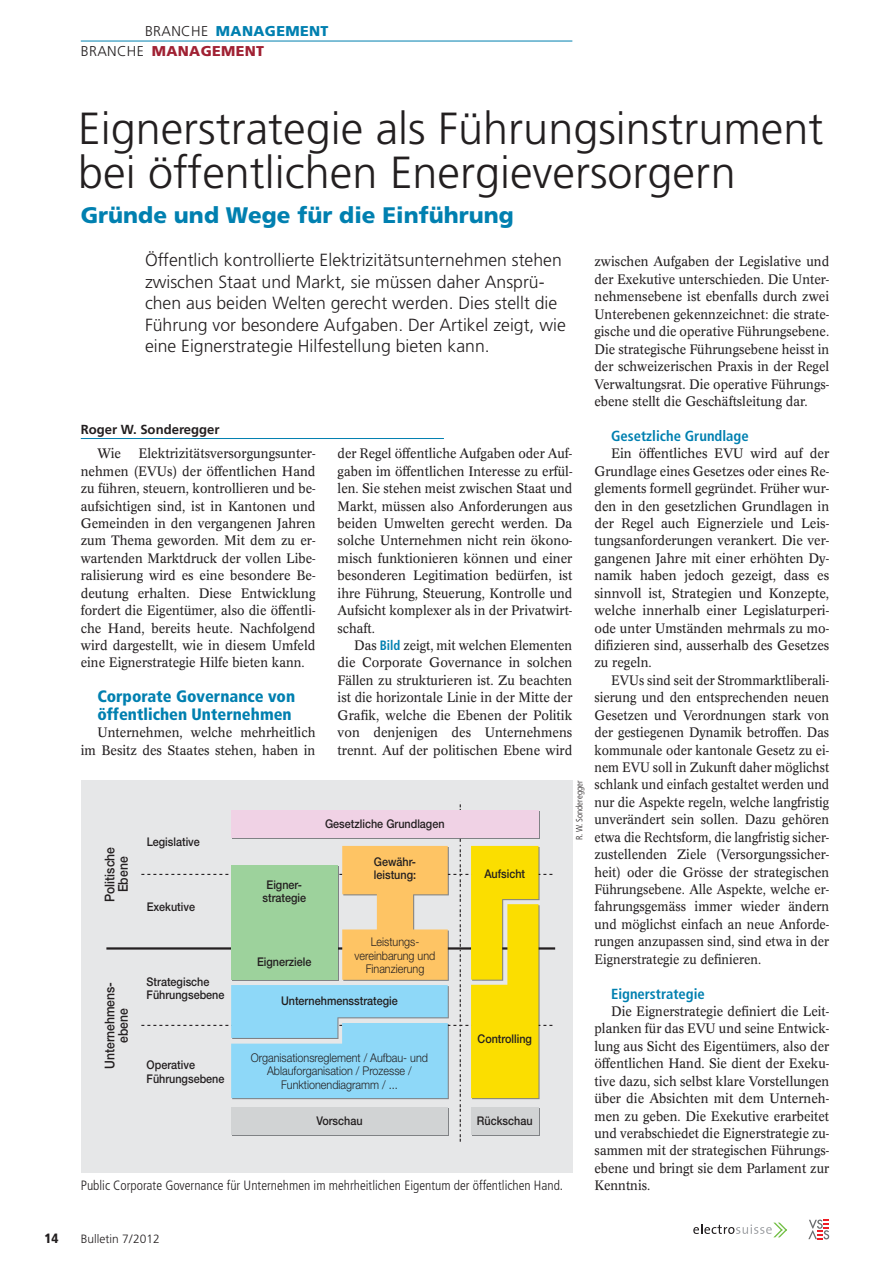
<style>
.page{position:relative;width:893px;height:1263px;background:#fff}
.page>*{position:absolute;margin:0;border:0;box-sizing:border-box;transform-origin:0 0}
.t1{font:300 45px/43.5px "Frutiger LT Std";color:#231f20}
.t2{font:900 22.5px "Frutiger LT Std";color:#0080b0}
.t3{font:300 17.55px/21.3px "Frutiger LT Std";color:#231f20}
.t4{font:900 condensed 16.5px/17.4px "Frutiger LT Std";color:#0080b0}
.t5{font:700 condensed 14.55px "Frutiger LT Std";color:#0080b0}
.t6{font:300 14.25px/19.2px "Frutiger LT Std";color:#231f20}
.t7{font:13.5px/17.4px "Concorde BQ";color:#231f20;text-align:justify;scale:.95 1}
.t8{font:13.5px/17.4px "Concorde BQ";color:#231f20;text-align:justify;scale:.96 1}
.t9{font:13.5px/17.4px "Concorde BQ";color:#231f20;text-align:justify;scale:.93 1}
.t10{font:13.5px/17.4px "Concorde BQ";color:#231f20;text-align:justify}
.t11{font:300 condensed 13.5px "Frutiger LT Std";color:#231f20}
.t12{font:500 13.5px/13.5px "Helvetica Neue LT Std";color:#231f20;text-align:center;scale:.9 1}
.t13{font:900 condensed 13.5px "Frutiger LT Std";color:#231f20}
.t14{font:700 13.05px "Frutiger LT Std";color:#231f20}
.t15{font:500 12px/13.5px "Helvetica Neue LT Std";color:#231f20;scale:.9 1}
.t16{font:300 12px/13.5px "Helvetica Neue LT Std";color:#231f20;text-align:center;scale:.9 1}
.t17{font:300 12px "Frutiger LT Std";color:#231f20}
.t18{font:300 condensed 9px "Frutiger LT Std";color:#231f20}
.s1{font-weight:900;color:#0080b0}
.s2{font-weight:900;color:#a02133}
.s3{font-family:"Frutiger LT Std";font-weight:700;font-stretch:condensed;color:#0080b0}
</style>
<div class="page">
<hr style="left:81px;top:41px;width:491px;height:1px;background:#0080b0">
<svg style="left:693px;top:1223px;width:94px;height:14px"></svg>
<svg style="left:808px;top:1220px;width:21px;height:19px"></svg>
<div style="left:81px;top:781px;width:491px;height:392px;background:#e6e7e8"></div>
<hr style="left:106px;top:947px;width:449px;height:3px;background:#231f20">
<svg style="left:141px;top:801px;width:414px;height:341px"></svg>
<div style="left:231px;top:865px;width:106px;height:115px;background:#9dd29c"></div>
<hr style="left:81px;top:438px;width:363px;height:1px;background:#0080b0">
<p class="t6" style="left:81px;top:22px;width:249px;text-indent:64px">BRANCHE <span class="s1">MANAGEMENT<br></span>BRANCHE <span class="s2">MANAGEMENT</span></p>
<h1 class="t1" style="left:78px;top:108px;width:746px">Eignerstrategie als Führungsinstrument bei öffentlichen Energieversorgern</h1>
<h2 class="t2" style="left:81px;top:201px;width:434px">Gründe und Wege für die Einführung</h2>
<p class="t3" style="left:145px;top:250px;width:422px">Öffentlich kontrollierte Elektrizitätsunternehmen stehen zwischen Staat und Markt, sie müssen daher Ansprü&shy;chen aus beiden Welten gerecht werden. Dies stellt die Führung vor besondere Aufgaben. Der Artikel zeigt, wie eine Eignerstrategie Hilfestellung bieten kann.</p>
<p class="t8" style="left:594px;top:253px;width:246px">zwischen Aufgaben der Legislative und der Exekutive unterschieden. Die Unter&shy;nehmensebene ist ebenfalls durch zwei Unterebenen gekennzeichnet: die strate&shy;gische und die operative Führungsebene.<br>Die strategische Führungsebene heisst in der schweizerischen Praxis in der Regel Verwaltungsrat. Die operative Führungs&shy;ebene stellt die Geschäftsleitung dar.</p>
<p class="t5" style="left:611px;top:427px;width:139px">Gesetzliche Grundlage</p>
<p class="t10" style="left:594px;top:445px;width:236px;text-indent:17px">Ein öffentliches EVU wird auf der Grundlage eines Gesetzes oder eines Re&shy;glements formell gegründet. Früher wur&shy;den in den gesetzlichen Grundlagen in der Regel auch Eignerziele und Leis&shy;tungsanforderungen verankert. Die ver&shy;gangenen Jahre mit einer erhöhten Dy&shy;namik haben jedoch gezeigt, dass es sinnvoll ist, Strategien und Konzepte, welche innerhalb einer Legislaturperi&shy;ode unter Umständen mehrmals zu mo&shy;difizieren sind, ausserhalb des Gesetzes zu regeln.</p>
<p class="t9" style="left:594px;top:672px;width:254px;text-indent:17px">EVUs sind seit der Strommarktliberali&shy;sierung und den entsprechenden neuen Gesetzen und Verordnungen stark von der gestiegenen Dynamik betroffen. Das kommunale oder kantonale Gesetz zu ei&shy;nem EVU soll in Zukunft daher möglichst schlank und einfach gestaltet werden und nur die Aspekte regeln, welche langfristig unverändert sein sollen. Dazu gehören etwa die Rechtsform, die langfristig sicher&shy;zustellenden Ziele (Versorgungssicher&shy;heit) oder die Grösse der strategischen Führungsebene. Alle Aspekte, welche er&shy;fahrungsgemäss immer wieder ändern und möglichst einfach an neue Anforde&shy;rungen anzupassen sind, sind etwa in der Eignerstrategie zu definieren.</p>
<p class="t5" style="left:611px;top:985px;width:95px">Eignerstrategie</p>
<p class="t7" style="left:594px;top:1003px;width:248px;text-indent:17px">Die Eignerstrategie definiert die Leit&shy;planken für das EVU und seine Entwick&shy;lung aus Sicht des Eigentümers, also der öffentlichen Hand. Sie dient der Exeku&shy;tive dazu, sich selbst klare Vorstellungen über die Absichten mit dem Unterneh&shy;men zu geben. Die Exekutive erarbeitet und verabschiedet die Eignerstrategie zu&shy;sammen mit der strategischen Führungs&shy;ebene und bringt sie dem Parlament zur</p>
<p class="t14" style="left:81px;top:422px;width:140px">Roger W. Sonderegger</p>
<p class="t8" style="left:97px;top:445px;width:26px">Wie</p>
<p class="t8" style="left:81px;top:445px;width:246px;text-indent:58px">Elektrizitätsversorgungsunter&shy;nehmen (EVUs) der öffentlichen Hand zu führen, steuern, kontrollieren und be&shy;aufsichtigen sind, ist in Kantonen und Gemeinden in den vergangenen Jahren zum Thema geworden. Mit dem zu er&shy;wartenden Marktdruck der vollen Libe&shy;ralisierung wird es eine besondere Be&shy;deutung erhalten. Diese Entwicklung fordert die Eigentümer, also die öffentli&shy;che Hand, bereits heute. Nachfolgend wird dargestellt, wie in diesem Umfeld eine Eignerstrategie Hilfe bieten kann.</p>
<p class="t4" style="left:97px;top:688px;width:199px">Corporate Governance von öffentlichen Unternehmen</p>
<p class="t8" style="left:81px;top:724px;width:246px;text-align:right">Unternehmen, welche mehrheitlich im Besitz des Staates stehen, haben in</p>
<p class="t7" style="left:337px;top:445px;width:248px">der Regel öffentliche Aufgaben oder Auf&shy;gaben im öffentlichen Interesse zu erfül&shy;len. Sie stehen meist zwischen Staat und Markt, müssen also Anforderungen aus beiden Umwelten gerecht werden. Da solche Unternehmen nicht rein ökono&shy;misch funktionieren können und einer besonderen Legitimation bedürfen, ist ihre Führung, Steuerung, Kontrolle und Aufsicht komplexer als in der Privatwirt&shy;schaft.</p>
<p class="t7" style="left:337px;top:637px;width:248px;text-indent:17px">Das <span class="s3">Bild</span> zeigt, mit welchen Elementen die Corporate Governance in solchen Fällen zu strukturieren ist. Zu beachten ist die horizontale Linie in der Mitte der Grafik, welche die Ebenen der Politik von denjenigen des Unternehmens trennt. Auf der politischen Ebene wird</p>
<p class="t18" style="left:574px;top:840px;width:61px;rotate:-90deg">R. W. Sonderegger</p>
<p class="t15" style="left:325px;top:816px;width:134px">Gesetzliche Grundlagen</p>
<p class="t15" style="left:147px;top:835px;width:61px">Legislative</p>
<p class="t12" style="left:103px;top:902px;width:63px;rotate:-90deg">Politische<br>Ebene</p>
<p class="t15" style="left:374px;top:854px;width:48px">Gewähr&shy;leistung:</p>
<p class="t15" style="left:484px;top:867px;width:47px">Aufsicht</p>
<p class="t15" style="left:262px;top:878px;width:50px;text-align:center">Eigner&shy;strategie</p>
<p class="t15" style="left:147px;top:900px;width:55px">Exekutive</p>
<p class="t16" style="left:354px;top:935px;width:91px">Leistungs&shy;vereinbarung und<br>Finanzierung</p>
<p class="t15" style="left:257px;top:955px;width:62px">Eignerziele</p>
<p class="t12" style="left:103px;top:1069px;width:98px;rotate:-90deg">Unternehmens&shy;ebene</p>
<p class="t15" style="left:147px;top:975px;width:88px">Strategische<br>Führungsebene</p>
<p class="t15" style="left:281px;top:994px;width:131px">Unternehmensstrategie</p>
<p class="t15" style="left:477px;top:1032px;width:62px">Controlling</p>
<p class="t16" style="left:251px;top:1050px;width:198px">Organisationsreglement / Aufbau- und<br>Ablauforganisation / Prozesse /<br>Funktionendiagramm / ...</p>
<p class="t15" style="left:147px;top:1058px;width:88px">Operative<br>Führungsebene</p>
<p class="t15" style="left:316px;top:1114px;width:53px">Vorschau</p>
<p class="t15" style="left:477px;top:1114px;width:63px">Rückschau</p>
<p class="t11" style="left:81px;top:1178px;width:484px">Public Corporate Governance für Unternehmen im mehrheitlichen Eigentum der öffentlichen Hand.</p>
<p class="t7" style="left:594px;top:1177px;width:60px">Kenntnis.</p>
<p class="t13" style="left:45px;top:1230px;width:16px">14</p>
<p class="t17" style="left:81px;top:1232px;width:81px">Bulletin 7 / 2012</p>
</div>
